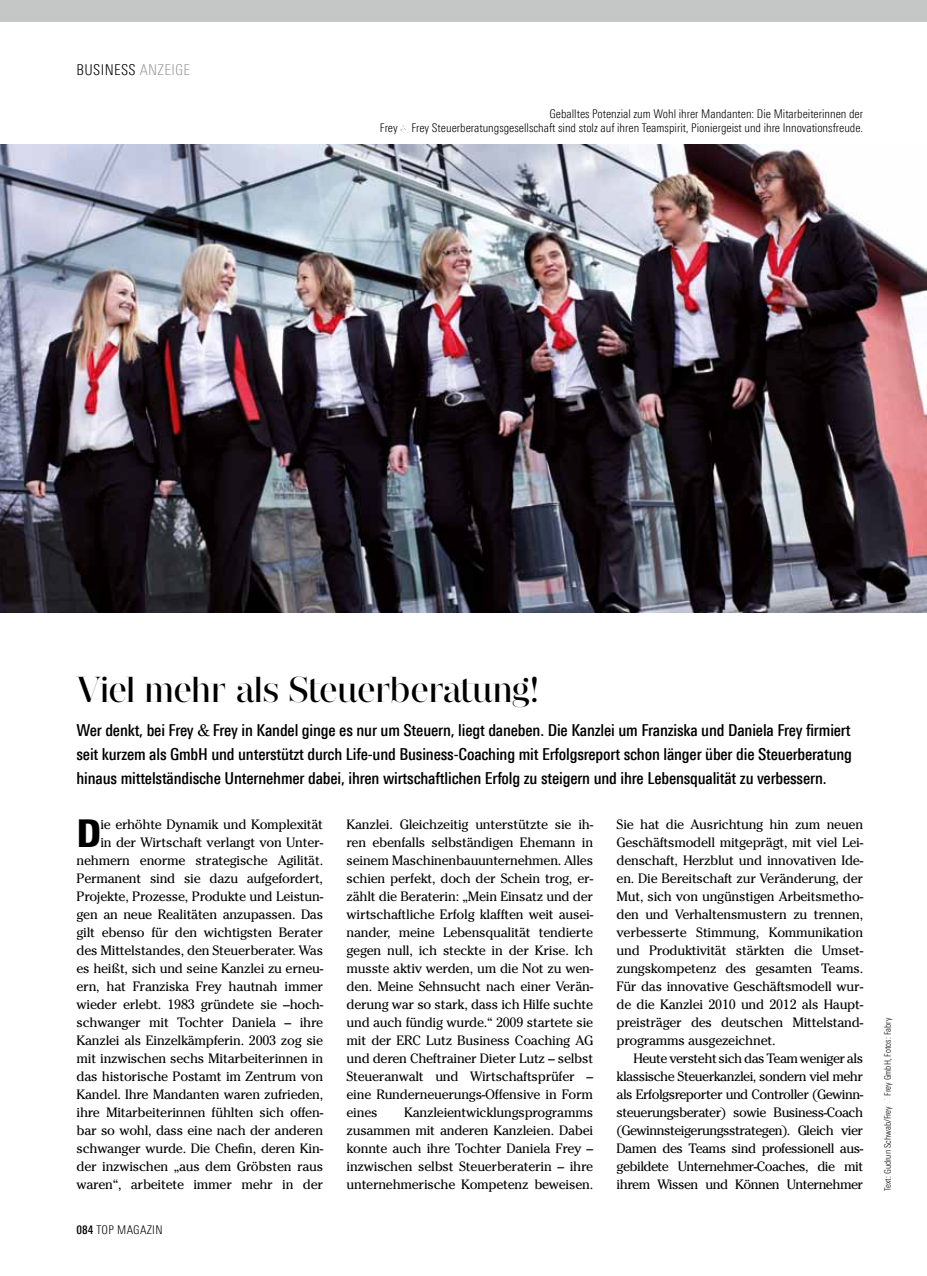
<style>
.page{position:relative;width:927px;height:1276px;background:#fff}
.page>*{position:absolute;margin:0;border:0;box-sizing:border-box;transform-origin:0 0}
.t1{font:900 38.4px "Linotype Univers 820 Cn";color:#000}
.t2{font:500 36px "Narziss";letter-spacing:-.02em;color:#000}
.t3{font:500 16.5px/24px "Linotype Univers 520 Cn";letter-spacing:-.01em;color:#000;text-align:justify}
.t4{font:300 15px "Linotype Univers 320 Cn";letter-spacing:.025em;color:#000}
.t5{font:13.5px/18px "Cheltenham Std";letter-spacing:-.02em;color:#000;text-align:justify}
.t6{font:300 12px/14.2px "Linotype Univers 320 Cn";color:#000;text-align:right}
.t7{font:300 12px "Linotype Univers 320 Cn";letter-spacing:.025em;color:#000}
.t8{font:300 9px "Linotype Univers 320 Cn";color:#000}
.s1{color:#9c9d9d}
.s2{font-family:"Cheltenham Std";font-weight:400}
.s3{font-family:"Linotype Univers 520 Cn";font-weight:500}
</style>
<div class="page">
<img style="left:0;top:145px;width:927px;height:467px">
<div style="left:0;top:0;width:927px;height:21px;background:#c5c6c6"></div>
<p class="t4" style="left:77px;top:61px;width:115px">Business <span class="s1">Anzeige</span></p>
<p class="t6" style="left:380px;top:106px;width:485px">Geballtes Potenzial zum Wohl ihrer Mandanten: Die Mitarbeiterinnen der<br>Frey <span class="s2">&amp;</span> Frey Steuerberatungsgesellschaft sind stolz auf ihren Teamspirit, Pioniergeist und ihre I nnovationsfreude.</p>
<h2 class="t2" style="left:77px;top:668px;width:464px">Viel mehr als Steuerberatung!</h2>
<p class="t3" style="left:77px;top:718px;width:777px">Wer denkt, bei Frey <span class="s2">&amp;</span> Frey in Kandel ginge es nur um Steuern, liegt daneben. Die Kanzlei um Franziska und Daniela Frey firmiert seit kurzem als GmbH und unterstützt durch Life-und Business-Coaching mit Erfolgsreport schon länger über die Steuerberatung hinaus mittelständische Unternehmer dabei, ihren wirtschaftlichen Erfolg zu steigern und ihre Lebensqualität zu verbessern.</p>
<h1 class="t1" style="left:77px;top:809px;width:26px">D</h1>
<p class="t5" style="left:77px;top:815px;width:248px;text-align:right">ie erhöhte Dynamik und Komplexität<br>in der Wirtschaft verlangt von Unter&shy;nehmern enorme strategische Agilität.<br>Permanent sind sie dazu aufgefordert, Projekte, Prozesse, Produkte und Leistun&shy;gen an neue Realitäten anzupassen. Das gilt ebenso für den wichtigsten Berater des Mittelstandes, den Steuerberater. Was es heißt, sich und seine Kanzlei zu erneu&shy;ern, hat Franziska Frey hautnah immer wieder erlebt. 1983 gründete sie –hoch&shy;schwanger mit Tochter Daniela – ihre Kanzlei als Einzelkämpferin. 2003 zog sie mit inzwischen sechs Mitarbeiterinnen in das historische Postamt im Zentrum von Kandel. Ihre Mandanten waren zufrieden, ihre Mitarbeiterinnen fühlten sich offen&shy;bar so wohl, dass eine nach der anderen schwanger wurde. Die Chefin, deren Kin&shy;der inzwischen „aus dem Gröbsten raus waren“, arbeitete immer mehr in der</p>
<p class="t5" style="left:347px;top:815px;width:248px">Kanzlei. Gleichzeitig unterstützte sie ih&shy;ren ebenfalls selbständigen Ehemann in seinem Maschinenbauunternehmen. Alles schien perfekt, doch der Schein trog, er&shy;zählt die Beraterin: „Mein Einsatz und der wirtschaftliche Erfolg klafften weit ausei&shy;nander, meine Lebensqualität tendierte gegen null, ich steckte in der Krise. Ich musste aktiv werden, um die Not zu wen&shy;den. Meine Sehnsucht nach einer Verän&shy;derung war so stark, dass ich Hilfe suchte und auch fündig wurde.“ 2009 startete sie mit der ERC Lutz Business Coaching AG und deren Cheftrainer Dieter Lutz – selbst Steueranwalt und Wirtschaftsprüfer – eine Runderneuerungs-Offensive in Form eines</p>
<p class="t5" style="left:347px;top:1103px;width:248px;text-indent:58px">Kanzleientwicklungsprogramms zusammen mit anderen Kanzleien. Dabei konnte auch ihre Tochter Daniela Frey – inzwischen selbst Steuerberaterin – ihre unternehmerische Kompetenz beweisen.</p>
<p class="t7" style="left:77px;top:1222px;width:88px"><span class="s3">084</span> TOP Magazin</p>
<p class="t5" style="left:617px;top:815px;width:248px">Sie hat die Ausrichtung hin zum neuen Geschäftsmodell mitgeprägt, mit viel Lei&shy;denschaft, Herzblut und innovativen Ide&shy;en. Die Bereitschaft zur Veränderung, der Mut, sich von ungünstigen Arbeitsmetho&shy;den und Verhaltensmustern zu trennen, verbesserte Stimmung, Kommunikation und Produktivität stärkten die Umset&shy;zungskompetenz des gesamten Teams.<br>Für das innovative Geschäftsmodell wur&shy;de die Kanzlei 2010 und 2012 als Haupt&shy;preisträger des deutschen Mittelstand&shy;programms ausgezeichnet.</p>
<p class="t5" style="left:617px;top:1049px;width:248px;text-indent:17px">Heute versteht sich das Team weniger als klassische Steuerkanzlei, sondern viel mehr als Erfolgsreporter und Controller (Gewinn&shy;steuerungsberater) sowie Business-Coach (Gewinnsteigerungsstrategen). Gleich vier Damen des Teams sind professionell aus&shy;gebildete Unternehmer-Coaches, die mit ihrem Wissen und Können Unternehmer</p>
<p class="t8" style="left:883px;top:1191px;width:175px;rotate:-90deg">Text: Gudrun Schwab/Frey <span class="s2">&amp;</span> Frey GmbH, Fotos: Fabry</p>
</div>
